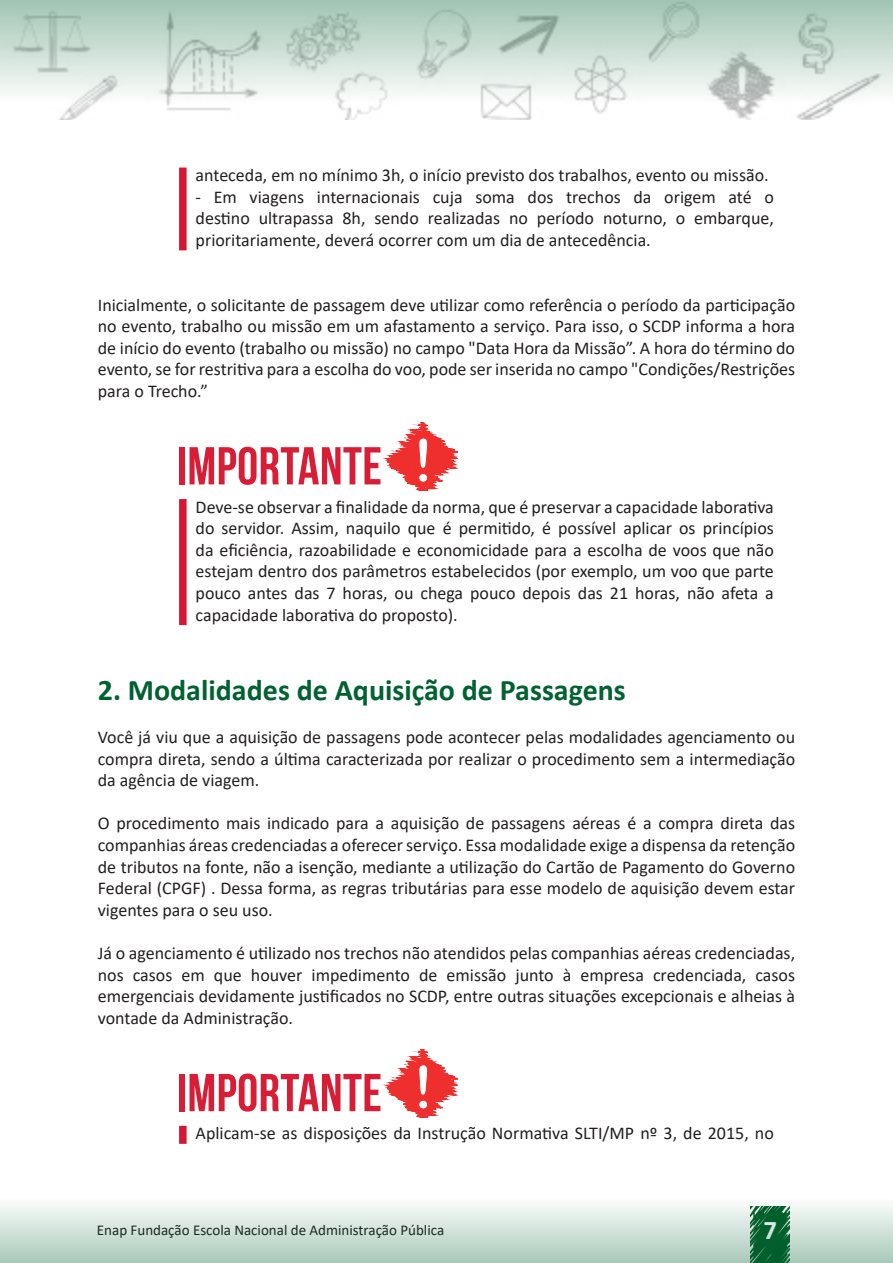
<style>
.page{position:relative;width:893px;height:1263px;background:#fff}
.page>*{position:absolute;margin:0;border:0;box-sizing:border-box;transform-origin:0 0}
.t1{font:53.25px "Bebas Neue";letter-spacing:.01em;color:#d81d37}
.Titulo{font:700 30px "Calibri";color:#006131}
.t2{font:700 27px "Calibri";color:#fff}
.texto{font:18px/21.6px "Calibri";color:#231f20;text-align:justify}
.Importante_texto{font:18px/21.6px "Calibri";color:#231f20;text-align:justify}
.t3{font:15px "Calibri";color:#231f20}
</style>
<div class="page">
<svg style="left:0;top:0;width:893px;height:120px"></svg>
<svg style="left:0;top:1205px;width:893px;height:58px"></svg>
<div style="left:179px;top:168px;width:8px;height:82px;background:#d71634"></div>
<div style="left:179px;top:499px;width:8px;height:126px;background:#d71634"></div>
<div style="left:179px;top:1126px;width:8px;height:18px;background:#d71634"></div>
<svg style="left:386px;top:422px;width:72px;height:69px"></svg>
<svg style="left:386px;top:1049px;width:72px;height:69px"></svg>
<p class="Importante_texto" style="left:196px;top:164px;width:575px">anteceda, em no mínimo 3h, o início previsto dos trabalhos, evento ou missão.</p>
<p class="Importante_texto" style="left:196px;top:185px;width:580px">- Em viagens internacionais cuja soma dos trechos da origem até o destino ultrapassa 8h, sendo realizadas no período noturno, o embarque, prioritariamente, deverá ocorrer com um dia de antecedência.</p>
<p class="texto" style="left:98px;top:293px;width:699px">Inicialmente, o solicitante de passagem deve utilizar como referência o período da participação no evento, trabalho ou missão em um afastamento a serviço. Para isso, o SCDP informa a hora de início do evento (trabalho ou missão) no campo "Data Hora da Missão”. A hora do término do evento, se for restritiva para a escolha do voo, pode ser inserida no campo "Condições/Restrições para o Trecho.”</p>
<p class="t1" style="left:177px;top:437px;width:207px">IMPORTANTE</p>
<p class="Importante_texto" style="left:196px;top:495px;width:580px">Deve-se observar a finalidade da norma, que é preservar a capacidade laborativa do servidor. Assim, naquilo que é permitido, é possível aplicar os princípios da eficiência, razoabilidade e economicidade para a escolha de voos que não estejam dentro dos parâmetros estabelecidos (por exemplo, um voo que parte pouco antes das 7 horas, ou chega pouco depois das 21 horas, não afeta a capacidade laborativa do proposto).</p>
<p class="Titulo" style="left:98px;top:669px;width:530px">2. Modalidades de Aquisição de Passagens</p>
<p class="texto" style="left:98px;top:726px;width:699px">Você já viu que a aquisição de passagens pode acontecer pelas modalidades agenciamento ou compra direta, sendo a última caracterizada por realizar o procedimento sem a intermediação da agência de viagem.</p>
<p class="texto" style="left:98px;top:812px;width:699px">O procedimento mais indicado para a aquisição de passagens aéreas é a compra direta das companhias áreas credenciadas a oferecer serviço. Essa modalidade exige a dispensa da retenção de tributos na fonte, não a isenção, mediante a utilização do Cartão de Pagamento do Governo Federal (CPGF) . Dessa forma, as regras tributárias para esse modelo de aquisição devem estar vigentes para o seu uso.</p>
<p class="texto" style="left:98px;top:942px;width:699px">Já o agenciamento é utilizado nos trechos não atendidos pelas companhias aéreas credenciadas, nos casos em que houver impedimento de emissão junto à empresa credenciada, casos emergenciais devidamente justificados no SCDP, entre outras situações excepcionais e alheias à vontade da Administração.</p>
<p class="t1" style="left:177px;top:1063px;width:207px">IMPORTANTE</p>
<p class="Importante_texto" style="left:196px;top:1122px;width:580px">Aplicam-se as disposições da Instrução Normativa SLTI/MP nº 3, de 2015, no</p>
<p class="t3" style="left:97px;top:1220px;width:349px">Enap Fundação Escola Nacional de Administração Pública</p>
<h3 class="t2" style="left:763px;top:1210px;width:15px">7</h3>
</div>
